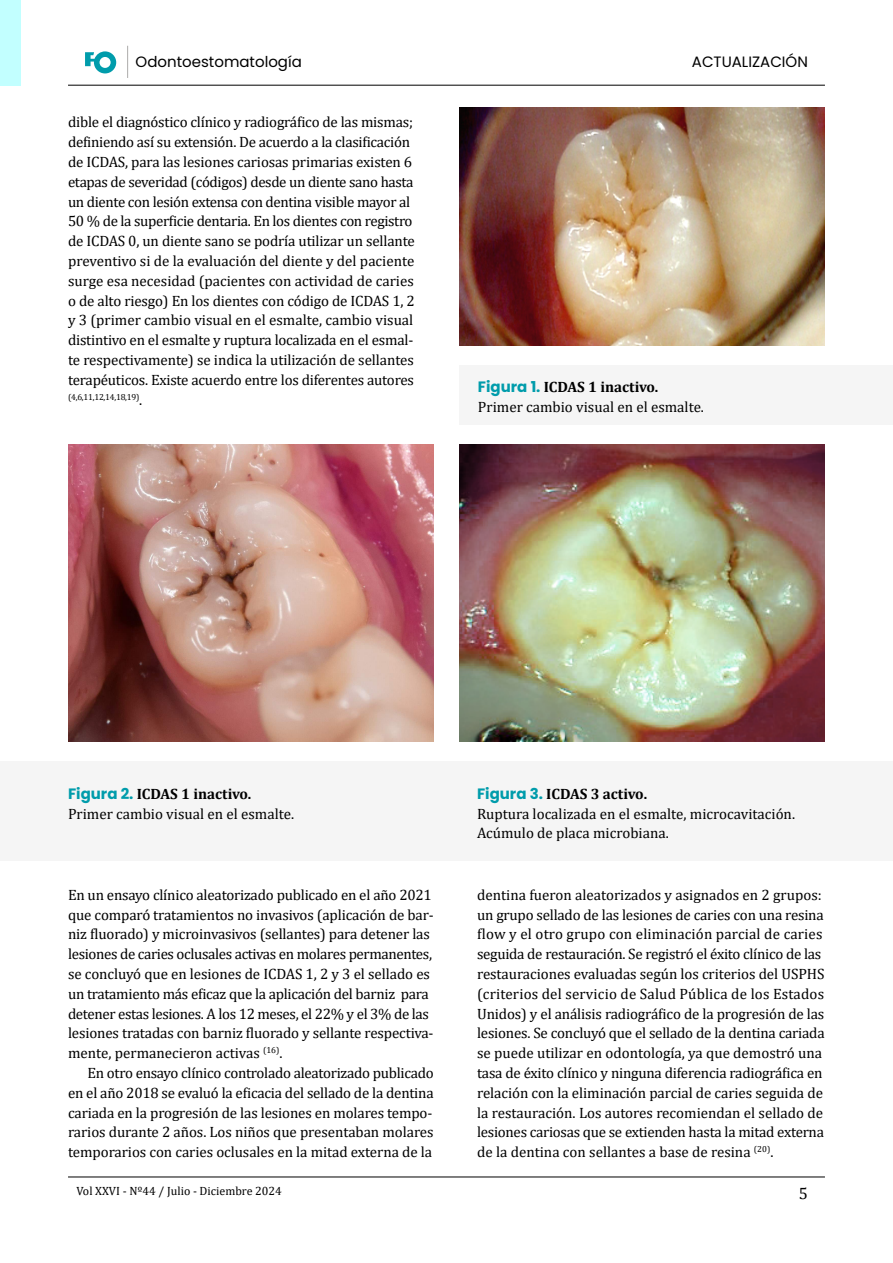
<style>
.page{position:relative;width:893px;height:1263px;background:#fff}
.page>*{position:absolute;margin:0;border:0;box-sizing:border-box;transform-origin:0 0}
.t1{font:16.5px "Cambria";color:#000}
.t2{font:15px/19.8px "Cambria";letter-spacing:-.01em;color:#000}
.t3{font:15px "Poppins";color:#000}
.t4{font:12px "Cambria";color:#000}
.t5{font:8.7px "Cambria";letter-spacing:-.025em;color:#000}
.s1{font-size:15px}
.s2{font-family:"Poppins";font-weight:700;color:#009cab}
.s3{font-weight:700}
</style>
<div class="page">
<hr style="left:68px;top:1176px;width:757px;height:1px;background:#000">
<hr style="left:68px;top:85px;width:757px;height:1px;background:#000">
<svg style="left:85px;top:51px;width:31px;height:22px"></svg>
<hr style="left:127px;top:46px;width:1px;height:32px;background:#acabaa">
<div style="left:0;top:0;width:21px;height:85px;background:#c2ffff"></div>
<div style="left:0;top:761px;width:893px;height:99px;background:#f5f5f5"></div>
<div style="left:459px;top:365px;width:434px;height:59px;background:#f5f5f5"></div>
<img style="left:459px;top:107px;width:366px;height:238px">
<img style="left:68px;top:444px;width:366px;height:297px">
<img style="left:459px;top:444px;width:366px;height:297px">
<p class="t3" style="left:136px;top:53px;width:168px">Odontoestomatología</p>
<p class="t3" style="left:692px;top:53px;width:118px">actualización</p>
<p class="t2" style="left:68px;top:112px;width:348px">dible el diagnóstico clínico y radiográfico de las mismas; definiendo así su extensión. De acuerdo a la clasificación de ICDAS, para las lesiones cariosas primarias existen 6 etapas de severidad (códigos) desde un diente sano hasta un diente con lesión extensa con dentina visible mayor al 50 % de la superficie dentaria. En los dientes con registro de ICDAS 0, un diente sano se podría utilizar un sellante preventivo si de la evaluación del diente y del paciente surge esa necesidad (pacientes con actividad de caries o de alto riesgo) En los dientes con código de ICDAS 1, 2 y 3 (primer cambio visual en el esmalte, cambio visual distintivo en el esmalte y ruptura localizada en el esmal&shy;te respectivamente) se indica la utilización de sellantes terapéuticos. Existe acuerdo entre los diferentes autores</p>
<p class="t5" style="left:68px;top:392px;width:76px">(4,6,11,12,14,18,19)<span class="s1">.</span></p>
<p class="t2" style="left:478px;top:377px;width:228px"><span class="s2">Figura 1.</span> <span class="s3">ICDAS 1 inactivo.<br></span>Primer cambio visual en el esmalte.</p>
<p class="t2" style="left:68px;top:784px;width:228px"><span class="s2">Figura 2.</span> <span class="s3">ICDAS 1 inactivo.<br></span>Primer cambio visual en el esmalte.</p>
<p class="t2" style="left:477px;top:784px;width:320px"><span class="s2">Figura 3.</span> <span class="s3">ICDAS 3 activo.<br></span>Ruptura localizada en el esmalte, microcavitación.<br>Acúmulo de placa microbiana.</p>
<p class="t2" style="left:68px;top:885px;width:367px">En un ensayo clínico aleatorizado publicado en el año 2021 que comparó tratamientos no invasivos (aplicación de bar&shy;niz fluorado) y microinvasivos (sellantes) para detener las lesiones de caries oclusales activas en molares permanentes, se concluyó que en lesiones de ICDAS 1, 2 y 3 el sellado es un tratamiento más eficaz que la aplicación del barniz para detener estas lesiones. A los 12 meses, el 22% y el 3% de las lesiones tratadas con barniz fluorado y sellante respectiva&shy;mente, permanecieron activas <sup>(16)</sup>.</p>
<p class="t2" style="left:68px;top:1063px;width:367px;text-align:justify;text-indent:20px">En otro ensayo clínico controlado aleatorizado publicado en el año 2018 se evaluó la eficacia del sellado de la dentina cariada en la progresión de las lesiones en molares tempo&shy;rarios durante 2 años. Los niños que presentaban molares temporarios con caries oclusales en la mitad externa de la</p>
<p class="t4" style="left:77px;top:1184px;width:207px">Vol XXVI - Nº44 / Julio - Diciembre 2024</p>
<p class="t2" style="left:477px;top:885px;width:349px">dentina fueron aleatorizados y asignados en 2 grupos: un grupo sellado de las lesiones de caries con una resina flow y el otro grupo con eliminación parcial de caries seguida de restauración. Se registró el éxito clínico de las restauraciones evaluadas según los criterios del USPHS (criterios del servicio de Salud Pública de los Estados Unidos) y el análisis radiográfico de la progresión de las lesiones. Se concluyó que el sellado de la dentina cariada se puede utilizar en odontología, ya que demostró una tasa de éxito clínico y ninguna diferencia radiográfica en relación con la eliminación parcial de caries seguida de la restauración. Los autores recomiendan el sellado de lesiones cariosas que se extienden hasta la mitad externa de la dentina con sellantes a base de resina <sup>(20)</sup>.</p>
<p class="t1" style="left:799px;top:1184px;width:11px">5</p>
</div>
